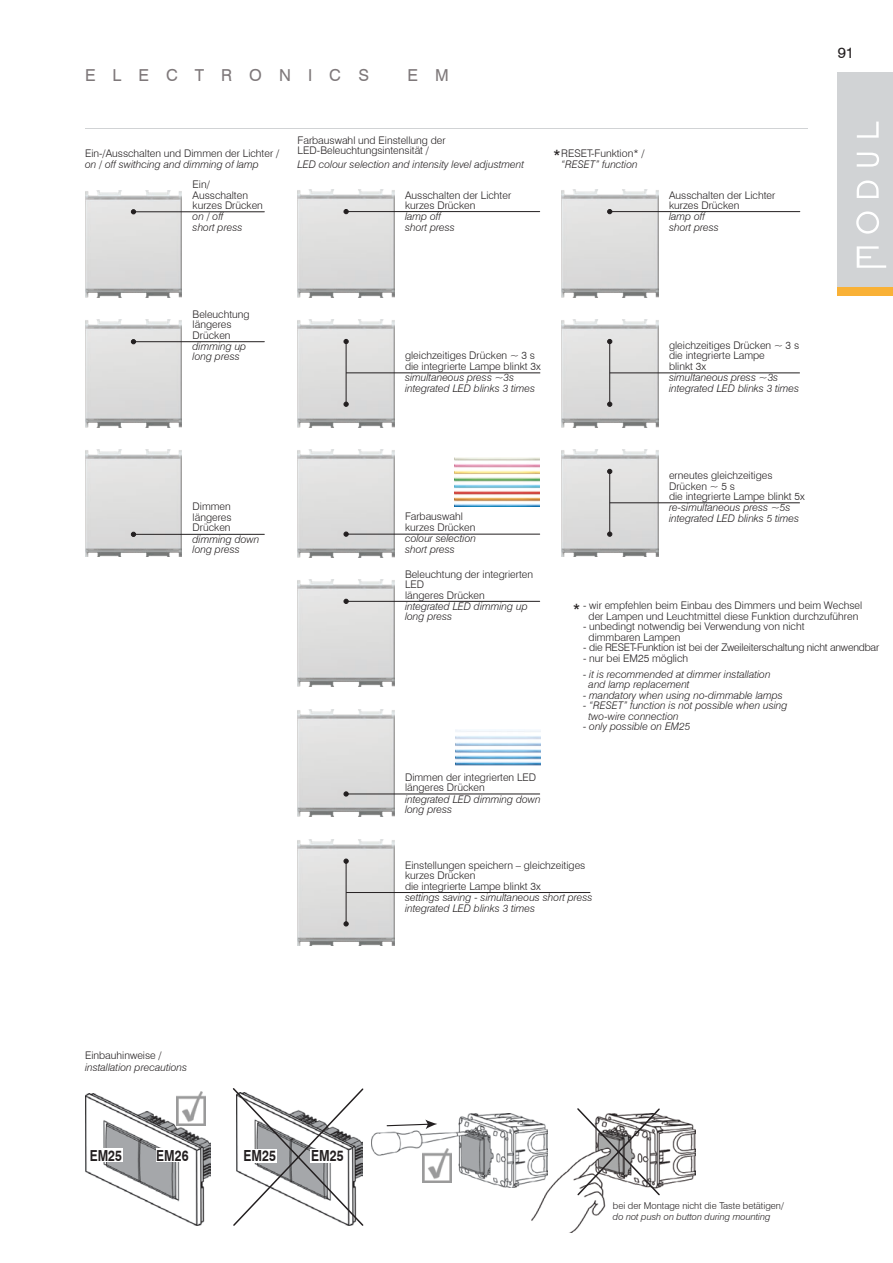
<style>
.page{position:relative;width:893px;height:1263px;background:#fff}
.page>*{position:absolute;margin:0;border:0;box-sizing:border-box;transform-origin:0 0}
.t1{font:18px "Arial";color:#231f20}
.t2{font:16.5px "Swiss 721 BT";letter-spacing:1.03em;color:#7e787a}
.t3{font:700 15.3px "Swiss 721 BT";color:#231f20;scale:.8 1}
.t4{font:700 15.15px "Swiss 721 BT";color:#231f20;scale:.8 1}
.t5{font:15px "Swiss 721 BT";color:#231f20}
.t6{font:300 10.5px/10.5px "Swiss 721 BT";color:#231f20}
.t7{font:italic 300 10.5px/10.5px "Swiss 721 BT";color:#231f20}
.t8{font:300 10.5px "Swiss 721 BT";letter-spacing:-.02em;color:#231f20}
.t9{font:300 9.45px "Swiss 721 BT";color:#231f20}
.t10{font:italic 300 9.45px "Swiss 721 BT";color:#231f20}
</style>
<div class="page">
<img style="left:85px;top:1093px;width:125px;height:132px">
<div style="left:89px;top:1148px;width:33px;height:14px;background:#fff"></div>
<div style="left:156px;top:1148px;width:33px;height:14px;background:#fff"></div>
<img style="left:176px;top:1092px;width:29px;height:33px">
<svg style="left:232px;top:1088px;width:132px;height:138px"></svg>
<div style="left:243px;top:1149px;width:33px;height:13px;background:#fff"></div>
<div style="left:310px;top:1149px;width:34px;height:13px;background:#fff"></div>
<img style="left:532px;top:1115px;width:164px;height:118px">
<svg style="left:576px;top:1108px;width:85px;height:89px"></svg>
<img style="left:371px;top:1113px;width:176px;height:75px">
<svg style="left:386px;top:1119px;width:51px;height:10px"></svg>
<img style="left:422px;top:1149px;width:29px;height:34px">
<img style="left:85px;top:190px;width:97px;height:107px">
<img style="left:85px;top:320px;width:97px;height:107px">
<img style="left:85px;top:450px;width:97px;height:107px">
<hr style="left:133px;top:212px;width:131px;height:1px;background:#231f20">
<svg style="left:131px;top:209px;width:5px;height:5px"></svg>
<hr style="left:133px;top:341px;width:131px;height:1px;background:#231f20">
<svg style="left:131px;top:339px;width:5px;height:5px"></svg>
<hr style="left:133px;top:534px;width:131px;height:1px;background:#231f20">
<svg style="left:131px;top:532px;width:5px;height:5px"></svg>
<img style="left:298px;top:190px;width:96px;height:107px">
<img style="left:298px;top:320px;width:96px;height:107px">
<img style="left:298px;top:450px;width:96px;height:107px">
<img style="left:298px;top:580px;width:96px;height:107px">
<img style="left:298px;top:709px;width:96px;height:108px">
<img style="left:298px;top:839px;width:96px;height:106px">
<hr style="left:346px;top:211px;width:194px;height:1px;background:#231f20">
<svg style="left:344px;top:209px;width:4px;height:5px"></svg>
<svg style="left:344px;top:339px;width:4px;height:5px"></svg>
<svg style="left:344px;top:402px;width:4px;height:5px"></svg>
<hr style="left:346px;top:534px;width:194px;height:1px;background:#231f20">
<svg style="left:344px;top:532px;width:4px;height:4px"></svg>
<hr style="left:346px;top:601px;width:194px;height:1px;background:#231f20">
<svg style="left:344px;top:599px;width:4px;height:5px"></svg>
<hr style="left:346px;top:794px;width:194px;height:1px;background:#231f20">
<svg style="left:344px;top:792px;width:4px;height:4px"></svg>
<svg style="left:344px;top:859px;width:4px;height:4px"></svg>
<svg style="left:344px;top:921px;width:4px;height:5px"></svg>
<hr style="left:346px;top:373px;width:194px;height:1px;background:#231f20">
<hr style="left:346px;top:341px;width:1px;height:63px;background:#231f20">
<hr style="left:346px;top:892px;width:244px;height:1px;background:#231f20">
<hr style="left:346px;top:861px;width:1px;height:63px;background:#231f20">
<img style="left:455px;top:458px;width:85px;height:48px">
<img style="left:455px;top:729px;width:85px;height:36px">
<img style="left:561px;top:190px;width:97px;height:107px">
<img style="left:561px;top:320px;width:97px;height:107px">
<img style="left:561px;top:450px;width:97px;height:107px">
<hr style="left:610px;top:211px;width:190px;height:1px;background:#231f20">
<svg style="left:607px;top:209px;width:5px;height:5px"></svg>
<svg style="left:607px;top:339px;width:5px;height:5px"></svg>
<svg style="left:607px;top:402px;width:5px;height:5px"></svg>
<hr style="left:610px;top:373px;width:190px;height:1px;background:#231f20">
<hr style="left:609px;top:341px;width:1px;height:63px;background:#231f20">
<svg style="left:607px;top:469px;width:5px;height:5px"></svg>
<svg style="left:607px;top:532px;width:5px;height:4px"></svg>
<hr style="left:610px;top:502px;width:190px;height:1px;background:#231f20">
<hr style="left:609px;top:471px;width:1px;height:63px;background:#231f20">
<hr style="left:85px;top:128px;width:723px;height:1px;background:#d1d3d5">
<div style="left:838px;top:72px;width:55px;height:215px;background:#d1d3d5"></div>
<div style="left:838px;top:287px;width:55px;height:9px;background:#f9b136"></div>
<svg style="left:856px;top:122px;width:30px;height:146px"></svg>
<h2 class="t2" style="left:85px;top:65px;width:285px">ELECTRONICS</h2>
<h2 class="t2" style="left:408px;top:65px;width:43px">E M</h2>
<p class="t6" style="left:85px;top:147px;width:196px">Ein-/Ausschalten und Dimmen der Lichter /</p>
<p class="t6" style="left:298px;top:135px;width:150px">Farbauswahl und Einstellung der<br>LED-Beleuchtungsintensität /</p>
<p class="t6" style="left:561px;top:147px;width:85px">RESET-Funktion* /</p>
<h1 class="t1" style="left:553px;top:144px;width:9px">*</h1>
<p class="t7" style="left:85px;top:159px;width:175px">on / off swithcing and dimming of lamp</p>
<p class="t7" style="left:298px;top:159px;width:228px">LED colour selection and intensity level adjustment</p>
<p class="t7" style="left:561px;top:159px;width:78px">“RESET” function</p>
<p class="t6" style="left:193px;top:179px;width:72px">Ein/<br>Ausschalten kurzes Drücken</p>
<p class="t7" style="left:193px;top:211px;width:51px">on / off short press</p>
<p class="t6" style="left:405px;top:189px;width:108px">Ausschalten der Lichter kurzes Drücken</p>
<p class="t7" style="left:405px;top:211px;width:51px">lamp off short press</p>
<p class="t6" style="left:669px;top:189px;width:108px">Ausschalten der Lichter kurzes Drücken</p>
<p class="t7" style="left:669px;top:211px;width:51px">lamp off short press</p>
<p class="t6" style="left:193px;top:309px;width:59px">Beleuchtung längeres<br>Drücken</p>
<p class="t7" style="left:193px;top:341px;width:55px">dimming up long press</p>
<p class="t6" style="left:405px;top:350px;width:137px">gleichzeitiges Drücken ~ 3 s die integrierte Lampe blinkt 3x</p>
<p class="t7" style="left:405px;top:372px;width:132px">simultaneous press ~3s integrated LED blinks 3 times</p>
<p class="t6" style="left:669px;top:340px;width:132px">gleichzeitiges Drücken ~ 3 s die integrierte Lampe<br>blinkt 3x</p>
<p class="t7" style="left:669px;top:372px;width:132px">simultaneous press ~3s integrated LED blinks 3 times</p>
<h3 class="t5" style="left:838px;top:44px;width:18px">91</h3>
<p class="t6" style="left:193px;top:501px;width:41px;text-align:justify">Dimmen längeres Drücken</p>
<p class="t7" style="left:193px;top:533px;width:68px">dimming down long press</p>
<p class="t6" style="left:85px;top:1050px;width:78px">Einbauhinweise /</p>
<p class="t7" style="left:85px;top:1062px;width:104px">installation precautions</p>
<h3 class="t4" style="left:90px;top:1146px;width:42px">EM25</h3>
<h3 class="t4" style="left:156px;top:1146px;width:42px">EM26</h3>
<h3 class="t3" style="left:243px;top:1147px;width:42px">EM25</h3>
<h3 class="t3" style="left:311px;top:1147px;width:42px">EM25</h3>
<p class="t6" style="left:405px;top:511px;width:72px">Farbauswahl kurzes Drücken</p>
<p class="t6" style="left:405px;top:568px;width:130px">Beleuchtung der integrierten<br>LED<br>längeres Drücken</p>
<p class="t7" style="left:405px;top:533px;width:73px">colour selection short press</p>
<p class="t7" style="left:405px;top:601px;width:124px">integrated LED dimming up long press</p>
<p class="t6" style="left:405px;top:772px;width:133px">Dimmen der integrierten LED längeres Drücken</p>
<p class="t7" style="left:405px;top:793px;width:137px">integrated LED dimming down long press</p>
<p class="t6" style="left:669px;top:470px;width:137px">erneutes gleichzeitiges<br>Drücken ~ 5 s<br>die integrierte Lampe blinkt 5x</p>
<p class="t7" style="left:669px;top:502px;width:132px">re-simultaneous press ~5s integrated LED blinks 5 times</p>
<p class="t6" style="left:583px;top:600px;width:281px;text-align:center">- wir empfehlen beim Einbau des Dimmers und beim Wechsel der Lampen und Leuchtmittel diese Funktion durchzuführen</p>
<p class="t6" style="left:589px;top:621px;width:217px;text-indent:-6px">- unbedingt notwendig bei Verwendung von nicht dimmbaren Lampen</p>
<p class="t8" style="left:583px;top:641px;width:298px">- die RESET-Funktion ist bei der Zweileiterschaltung nicht anwendbar</p>
<p class="t6" style="left:583px;top:653px;width:107px">- nur bei EM25 möglich</p>
<h1 class="t1" style="left:573px;top:598px;width:9px">*</h1>
<p class="t7" style="left:589px;top:669px;width:184px;text-indent:-6px">- it is recommended at dimmer installation and lamp replacement</p>
<p class="t7" style="left:583px;top:690px;width:202px">- mandatory when using no-dimmable lamps</p>
<p class="t7" style="left:589px;top:700px;width:200px;text-indent:-6px">- “RESET” function is not possible when using two-wire connection</p>
<p class="t7" style="left:583px;top:721px;width:109px">- only possible on EM25</p>
<p class="t6" style="left:405px;top:860px;width:182px">Einstellungen speichern – gleichzeitiges kurzes Drücken<br>die integrierte Lampe blinkt 3x</p>
<p class="t7" style="left:405px;top:892px;width:189px">settings saving - simultaneous short press integrated LED blinks 3 times</p>
<p class="t9" style="left:613px;top:1199px;width:172px">bei der Montage nicht die Taste betätigen/</p>
<p class="t10" style="left:613px;top:1211px;width:159px">do not push on button during mounting</p>
</div>
